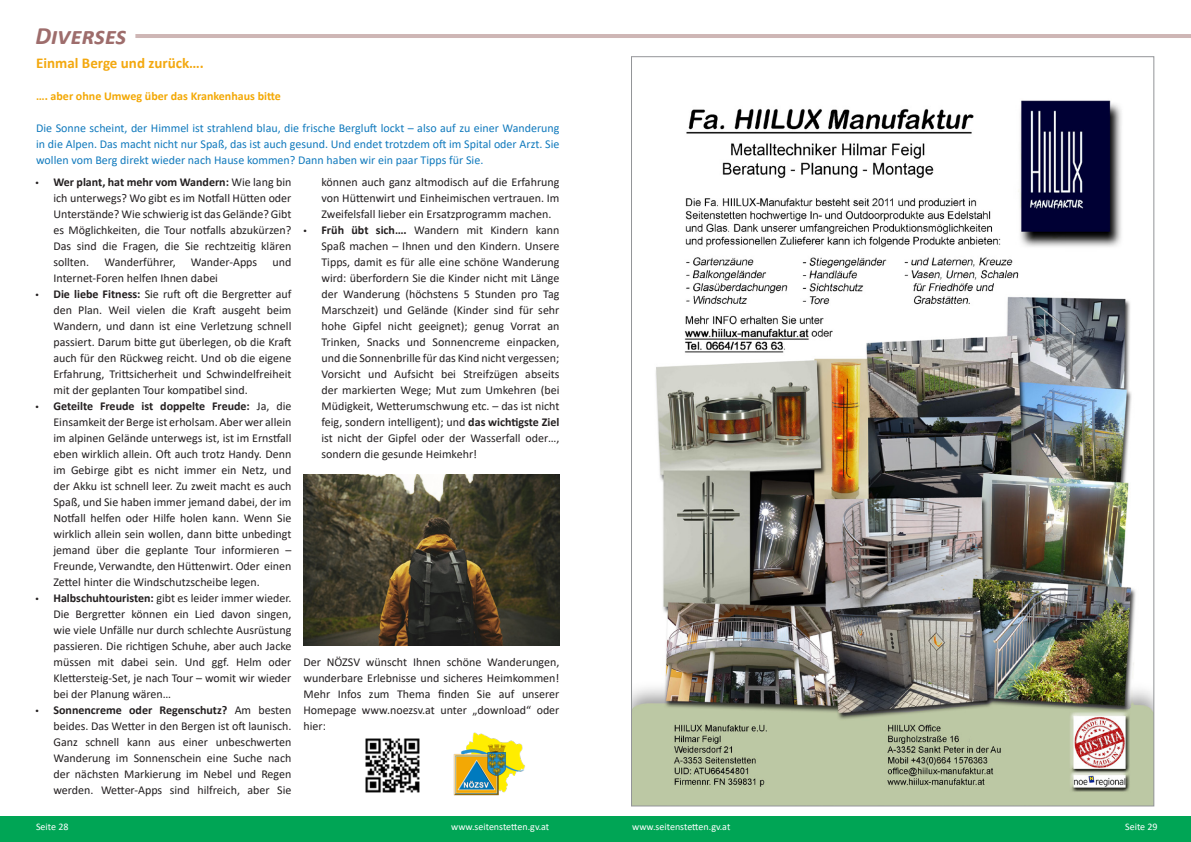
<style>
.page{position:relative;width:1191px;height:842px;background:#fff}
.page>*{position:absolute;margin:0;border:0;box-sizing:border-box;transform-origin:0 0}
.t1{font:italic 700 25px "Calibri";color:#9e6d6c}
.t2{font:700 15px "Calibri";color:#f3a80f}
.t3{font:12px/16px "Calibri";color:#231f20;text-align:justify}
.t4{font:12px/16px "Calibri";color:#117abd;text-align:justify}
.t5{font:700 12px "Calibri";color:#f3a804}
.t6{font:10px "Calibri";color:#fff}
.s1{font-family:"Myriad Pro"}
.s2{font-weight:700}
</style>
<div class="page">
<div style="left:0;top:816px;width:1191px;height:26px;background:#00a555"></div>
<img style="left:303px;top:475px;width:257px;height:171px">
<img style="left:365px;top:738px;width:55px;height:55px">
<img style="left:453px;top:732px;width:72px;height:64px">
<img style="left:633px;top:100px;width:519px;height:704px">
<hr style="left:135px;top:34px;width:1056px;height:4px;background:#ceb6b5">
<p class="t1" style="left:35px;top:18px;width:93px">Diverses</p>
<p class="t2" style="left:36px;top:52px;width:169px">Einmal Berge und zurück….</p>
<p class="t5" style="left:36px;top:87px;width:246px">…. aber ohne Umweg über das Krankenhaus bitte</p>
<p class="t4" style="left:36px;top:120px;width:525px">Die Sonne scheint, der Himmel ist strahlend blau, die frische Bergluft lockt – also auf zu einer Wanderung in die Alpen. Das macht nicht nur Spaß, das ist auch gesund. Und endet trotzdem oft im Spital oder Arzt. Sie wollen vom Berg direkt wieder nach Hause kommen? Dann haben wir ein paar Tipps für Sie.</p>
<p class="t3" style="left:53px;top:174px;width:239px;text-indent:-18px"><span class="s1">•</span> <span class="s2">Wer plant, hat mehr vom Wandern:</span> Wie lang bin ich unterwegs? Wo gibt es im Notfall Hütten oder Unterstände? Wie schwierig ist das Gelände? Gibt es Möglichkeiten, die Tour notfalls abzukürzen?<br>Das sind die Fragen, die Sie rechtzeitig klären sollten.</p>
<p class="t3" style="left:104px;top:254px;width:73px">Wanderführer,</p>
<p class="t3" style="left:191px;top:254px;width:68px">Wander-Apps</p>
<p class="t3" style="left:272px;top:254px;width:20px">und</p>
<p class="t3" style="left:53px;top:270px;width:166px">Internet-Foren helfen Ihnen dabei</p>
<p class="t3" style="left:53px;top:286px;width:239px;text-indent:-18px"><span class="s1">•</span> <span class="s2">Die liebe Fitness:</span> Sie ruft oft die Bergretter auf den Plan. Weil vielen die Kraft ausgeht beim Wandern, und dann ist eine Verletzung schnell passiert. Darum bitte gut überlegen, ob die Kraft auch für den Rückweg reicht. Und ob die eigene Erfahrung, Trittsicherheit und Schwindelfreiheit mit der geplanten Tour kompatibel sind.</p>
<p class="t3" style="left:53px;top:398px;width:239px;text-indent:-18px"><span class="s1">•</span> <span class="s2">Geteilte Freude ist doppelte Freude:</span> Ja, die Einsamkeit der Berge ist erholsam. Aber wer allein im alpinen Gelände unterwegs ist, ist im Ernstfall eben wirklich allein. Oft auch trotz Handy. Denn im Gebirge gibt es nicht immer ein Netz, und der Akku ist schnell leer. Zu zweit macht es auch Spaß, und Sie haben immer jemand dabei, der im Notfall helfen oder Hilfe holen kann. Wenn Sie wirklich allein sein wollen, dann bitte unbedingt jemand über die geplante Tour informieren – Freunde, Verwandte, den Hüttenwirt. Oder einen Zettel hinter die Windschutzscheibe legen.</p>
<p class="t3" style="left:53px;top:590px;width:239px;text-indent:-18px"><span class="s1">•</span> <span class="s2">Halbschuhtouristen:</span> gibt es leider immer wieder.<br>Die Bergretter können ein Lied davon singen, wie viele Unfälle nur durch schlechte Ausrüstung passieren. Die richtigen Schuhe, aber auch Jacke müssen mit dabei sein. Und ggf. Helm oder Klettersteig-Set, je nach Tour – womit wir wieder bei der Planung wären…</p>
<p class="t3" style="left:53px;top:702px;width:239px;text-indent:-18px"><span class="s1">•</span> <span class="s2">Sonnencreme oder Regenschutz?</span> Am besten beides. Das Wetter in den Bergen ist oft launisch.<br>Ganz schnell kann aus einer unbeschwerten Wanderung im Sonnenschein eine Suche nach der nächsten Markierung im Nebel und Regen werden. Wetter-Apps sind hilfreich, aber Sie</p>
<p class="t3" style="left:321px;top:174px;width:239px">können auch ganz altmodisch auf die Erfahrung von Hüttenwirt und Einheimischen vertrauen. Im Zweifelsfall lieber ein Ersatzprogramm machen.</p>
<p class="t3" style="left:321px;top:222px;width:239px;text-indent:-18px"><span class="s1">•</span> <span class="s2">Früh übt sich….</span> Wandern mit Kindern kann Spaß machen – Ihnen und den Kindern. Unsere Tipps, damit es für alle eine schöne Wanderung wird: überfordern Sie die Kinder nicht mit Länge der Wanderung (höchstens 5 Stunden pro Tag Marschzeit) und Gelände (Kinder sind für sehr hohe Gipfel nicht geeignet); genug Vorrat an Trinken, Snacks und Sonnencreme einpacken, und die Sonnenbrille für das Kind nicht vergessen; Vorsicht und Aufsicht bei Streifzügen abseits der markierten Wege; Mut zum Umkehren (bei Müdigkeit, Wetterumschwung etc. – das ist nicht feig, sondern intelligent); und <span class="s2">das wichtigste Ziel </span>ist nicht der Gipfel oder der Wasserfall oder…, sondern die gesunde Heimkehr!</p>
<p class="t3" style="left:303px;top:654px;width:257px">Der NÖZSV wünscht Ihnen schöne Wanderungen, wunderbare Erlebnisse und sicheres Heimkommen!<br>Mehr Infos zum Thema finden Sie auf unserer Homepage www.noezsv.at unter „download“ oder hier:</p>
<p class="t6" style="left:36px;top:820px;width:34px">Seite 28</p>
<p class="t6" style="left:451px;top:820px;width:100px">www.seitenstetten.gv.at</p>
<p class="t6" style="left:632px;top:820px;width:100px">www.seitenstetten.gv.at</p>
<p class="t6" style="left:1125px;top:820px;width:34px">Seite 29</p>
</div>
